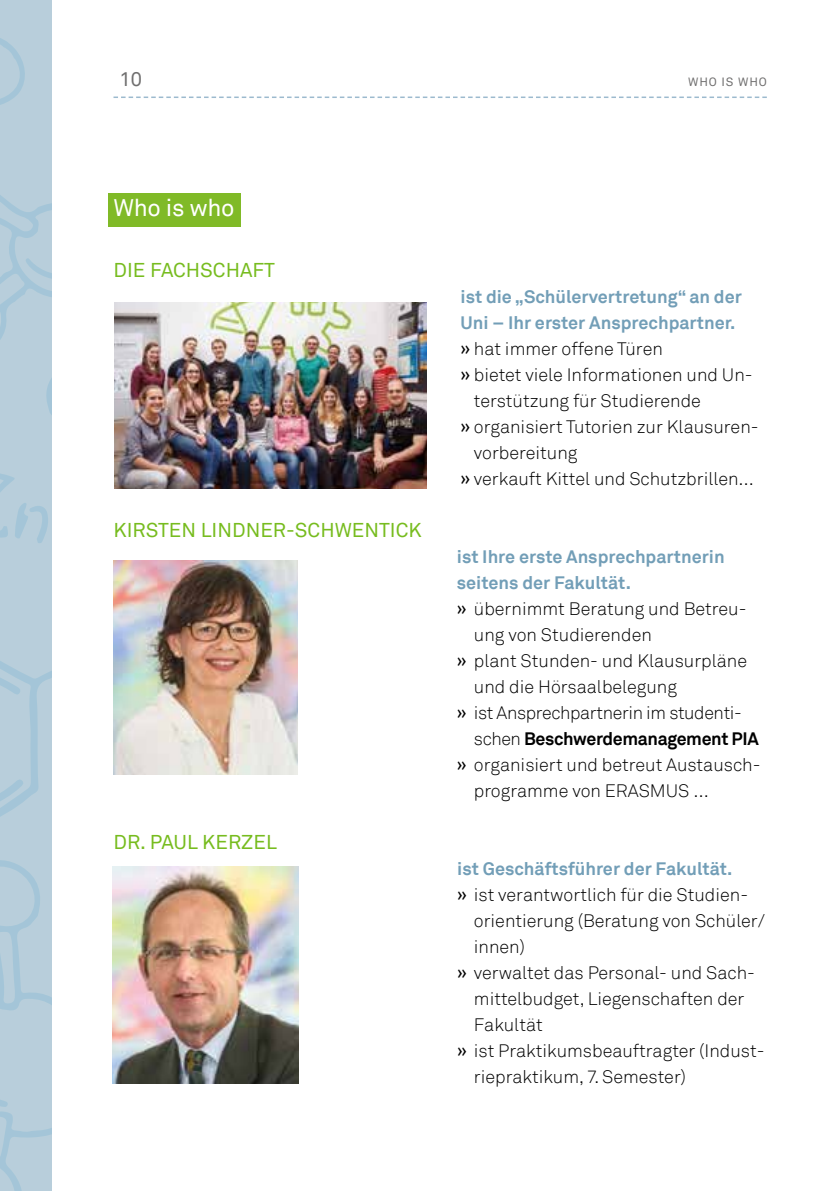
<style>
.page{position:relative;width:840px;height:1191px;background:#fff}
.page>*{position:absolute;margin:0;border:0;box-sizing:border-box;transform-origin:0 0}
.t1{font:24px "Akkurat";letter-spacing:-.015em;color:#fff}
.t2{font:20px "Akkurat";color:#77bc1f}
.t3{font:20px "Akkurat";color:#706f6f}
.t4{font:300 18px "Akkurat";color:#000}
.t5{font:700 18px "Akkurat";color:#729eb7}
.t6{font:300 18px "Akkurat";letter-spacing:-.02em;color:#000}
.t7{font:700 18px "Akkurat";letter-spacing:-.02em;color:#000}
.t8{font:12px "Akkurat";letter-spacing:.075em;color:#706f6f}
.s1{font-weight:400}
.s2{font-weight:300}
</style>
<div class="page">
<svg style="left:113px;top:97px;width:653px;height:1px"></svg>
<div style="left:0;top:0;width:51px;height:1191px;background:#b8cedb"></div>
<svg style="left:0;top:474px;width:48px;height:69px"></svg>
<svg style="left:0;top:38px;width:51px;height:376px"></svg>
<svg style="left:0;top:860px;width:51px;height:331px"></svg>
<svg style="left:0;top:661px;width:51px;height:156px"></svg>
<img style="left:113px;top:560px;width:185px;height:215px">
<img style="left:112px;top:866px;width:186px;height:217px">
<img style="left:115px;top:302px;width:311px;height:186px">
<div style="left:108px;top:193px;width:132px;height:33px;background:#80ba27"></div>
<p class="t3" style="left:119px;top:68px;width:24px">10</p>
<p class="t8" style="left:687px;top:75px;width:80px">WHO IS WHO</p>
<h1 class="t1" style="left:113px;top:193px;width:122px">Who is who</h1>
<p class="t2" style="left:113px;top:258px;width:163px">DIE FACHSCHAFT</p>
<p class="t2" style="left:113px;top:518px;width:309px">KIRSTEN LINDNER-SCHWENTICK</p>
<p class="t2" style="left:113px;top:830px;width:165px">DR. PAUL KERZEL</p>
<p class="t5" style="left:460px;top:285px;width:283px">ist die „Schülervertretung“ an der</p>
<p class="t5" style="left:460px;top:311px;width:276px">Uni – Ihr erster Ansprechpartner.</p>
<p class="t4" style="left:460px;top:338px;width:204px"><span class="s1">»</span> hat immer offene Türen</p>
<p class="t4" style="left:460px;top:364px;width:293px"><span class="s1">»</span> bietet viele Informationen und Un-</p>
<p class="t4" style="left:473px;top:390px;width:228px">terstützung für Studierende</p>
<p class="t4" style="left:460px;top:416px;width:299px"><span class="s1">»</span> organisiert Tutorien zur Klausuren-</p>
<p class="t4" style="left:473px;top:441px;width:105px">vorbereitung</p>
<p class="t4" style="left:460px;top:467px;width:295px"><span class="s1">»</span> verkauft Kittel und Schutzbrillen…</p>
<p class="t5" style="left:456px;top:545px;width:269px">ist Ihre erste Ansprechpartnerin</p>
<p class="t5" style="left:456px;top:571px;width:175px">seitens der Fakultät.</p>
<p class="t4" style="left:456px;top:598px;width:291px"><span class="s1">»</span> übernimmt Beratung und Betreu-</p>
<p class="t4" style="left:473px;top:624px;width:179px">ung von Studierenden</p>
<p class="t4" style="left:456px;top:650px;width:291px"><span class="s1">»</span> plant Stunden- und Klausurpläne</p>
<p class="t4" style="left:473px;top:676px;width:204px">und die Hörsaalbelegung</p>
<p class="t6" style="left:456px;top:702px;width:286px"><span class="s1">»</span> ist Ansprechpartnerin im studenti-</p>
<p class="t7" style="left:473px;top:727px;width:286px"><span class="s2">schen</span> Beschwerdemanagement PIA</p>
<p class="t4" style="left:456px;top:754px;width:305px"><span class="s1">»</span> organisiert und betreut Austausch-</p>
<p class="t4" style="left:473px;top:780px;width:236px">programme von ERASMUS …</p>
<p class="t5" style="left:457px;top:857px;width:276px">ist Geschäftsführer der Fakultät.</p>
<p class="t4" style="left:457px;top:884px;width:292px"><span class="s1">»</span> ist verantwortlich für die Studien-</p>
<p class="t4" style="left:473px;top:910px;width:292px">orientierung (Beratung von Schüler/</p>
<p class="t4" style="left:473px;top:936px;width:53px">innen)</p>
<p class="t4" style="left:457px;top:962px;width:299px"><span class="s1">»</span> verwaltet das Personal- und Sach-</p>
<p class="t4" style="left:473px;top:988px;width:272px">mittelbudget, Liegenschaften der</p>
<p class="t4" style="left:473px;top:1013px;width:70px">Fakultät</p>
<p class="t4" style="left:457px;top:1039px;width:308px"><span class="s1">»</span> ist Praktikumsbeauftragter (Indust-</p>
<p class="t4" style="left:473px;top:1065px;width:213px">riepraktikum, 7. Semester)</p>
</div>
